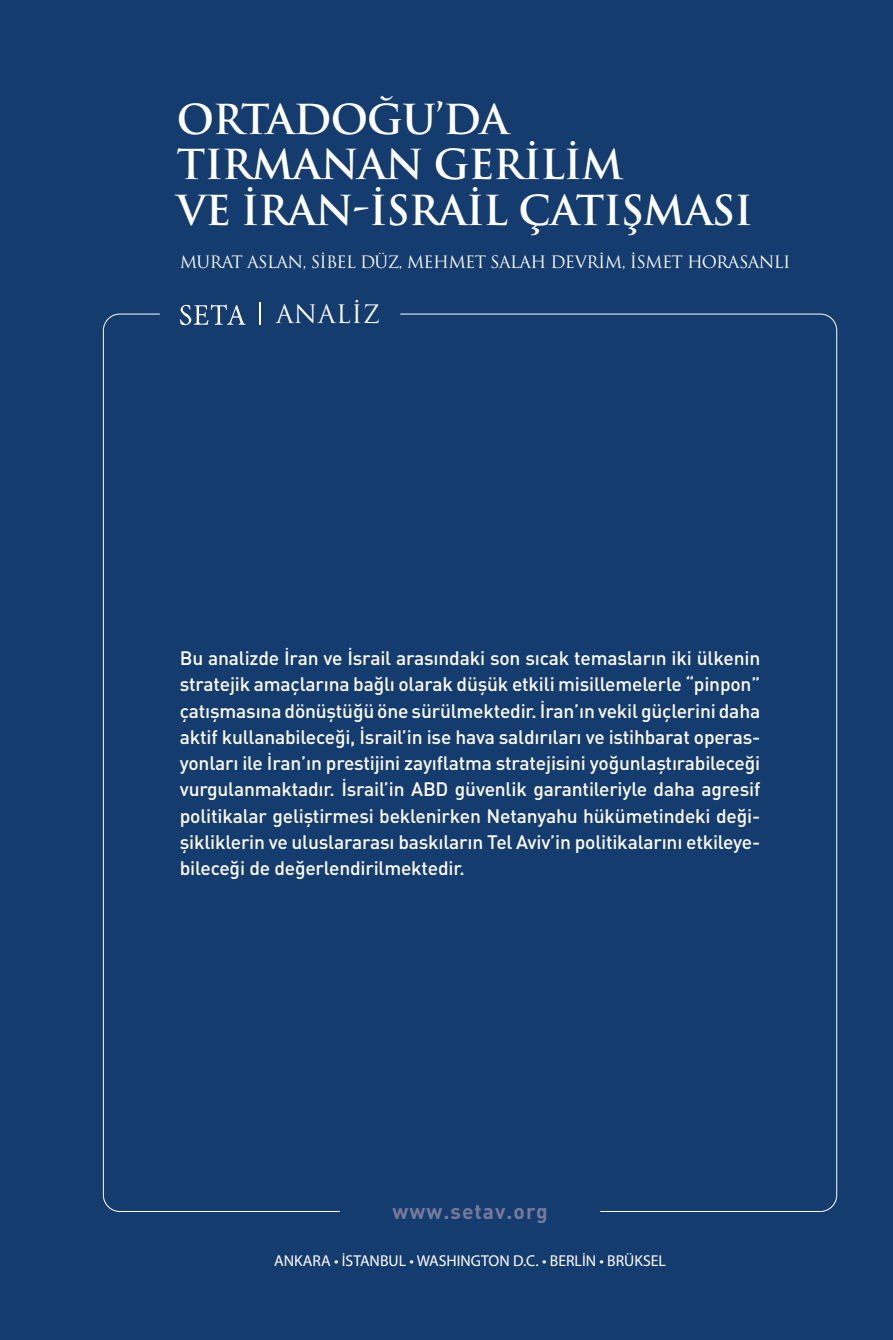
<style>
.page{position:relative;width:893px;height:1340px;background:#fff}
.page>*{position:absolute;margin:0;border:0;box-sizing:border-box;transform-origin:0 0}
.t1{font:700 40.25px/45.5px "Trajan Pro";letter-spacing:-.02em;color:#fff}
.t2{font:24.85px "Trajan Pro";letter-spacing:.025em;color:#fff}
.t3{font:700 21px "DIN Pro";letter-spacing:.05em;color:#757a9c}
.t4{font:500 19.25px/26.2px "DIN Pro";letter-spacing:-.01em;color:#fff;text-align:justify}
.t5{font:16.62px "Trajan Pro";letter-spacing:-.04em;color:#fff}
.t6{font:15.75px "Myriad Pro";color:#fff}
</style>
<div class="page">
<div style="left:0;top:0;width:893px;height:1339px;background:#153c6e"></div>
<svg style="left:180px;top:304px;width:66px;height:21px"></svg>
<hr style="left:259px;top:302px;width:2px;height:23px;background:#fff">
<h1 class="t1" style="left:177px;top:97px;width:577px">ORTADOĞU’DA<br>TIRMANAN GERİLİM<br>VE İRAN-İSRAİL ÇATIŞMASI</h1>
<p class="t5" style="left:180px;top:251px;width:612px">MURAT ASLAN, SIBEL DÜZ, MEHMET SALAH DEVRIM, İ SMET HORASANLI</p>
<p class="t2" style="left:276px;top:298px;width:105px">ANALİ Z</p>
<p class="t4" style="left:180px;top:644px;width:582px">Bu analizde İ ran ve İsrail arasındaki son sıcak temasların iki ülkenin stratejik amaçlarına bağlı olarak düşük etkili misillemelerle “pinpon” çatışmasına dönüştüğü öne sürülmektedir. İ ran’ın vekil güçlerini daha aktif kullanabileceği, İsrail’in ise hava saldırıları ve istihbarat operas&shy;yonları ile İ ran’ın prestijini zayıflatma stratejisini yoğunlaştırabileceği vurgulanmaktadır. İsrail’in ABD güvenlik garantileriyle daha agresif politikalar geliştirmesi beklenirken Netanyahu hükümetindeki deği&shy;şikliklerin ve uluslararası baskıların Tel Aviv’in politikalarını etkileye&shy;bileceği de değerlendirilmektedir.</p>
<p class="t3" style="left:392px;top:1197px;width:157px">www.setav.org</p>
<p class="t6" style="left:274px;top:1251px;width:393px">ANKARA • İSTANBUL • WASHINGTON D.C. • BERLİN • BRÜKSEL</p>
</div>
